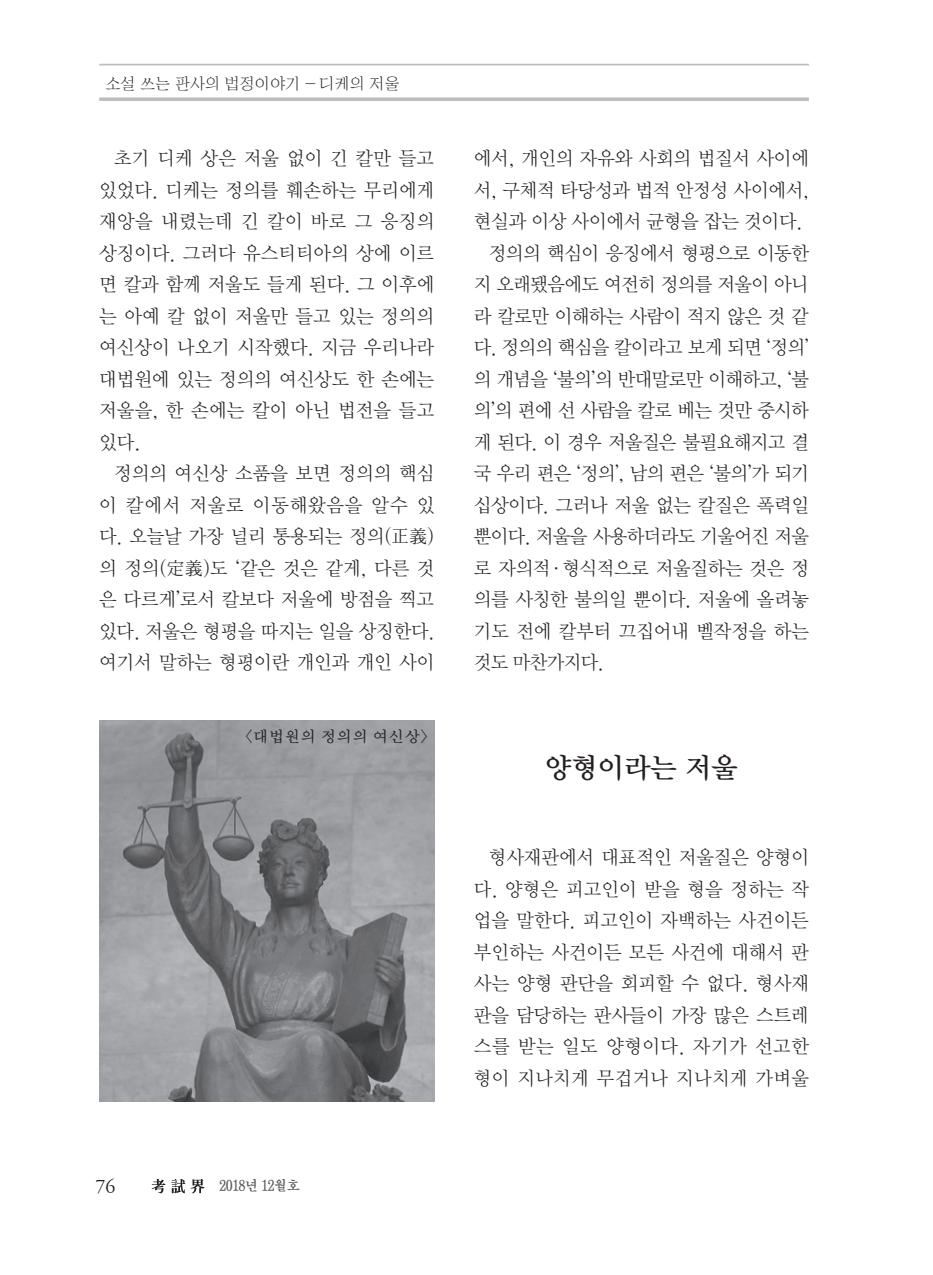
<style>
.page{position:relative;width:933px;height:1275px;background:#fff}
.page>*{position:absolute;margin:0;border:0;box-sizing:border-box;transform-origin:0 0}
.t1{font:28px "DX Nmu Std 40";color:#231f20}
.t2{font:19.25px/31.5px "DX Nmu Std 20";letter-spacing:-.01em;color:#231f20;text-align:justify}
.t3{font:19.25px "DX Nmu Std 20";letter-spacing:-.03em;color:#231f20}
.t4{font:19.25px "DX Nmu Std 30";color:#231f20}
.t5{font:15.75px "DX Shnm Std";letter-spacing:-.01em;color:#231f20}
.t6{font:15.75px "D Xmu Std 20";color:#231f20}
.t7{font:14px "D Xmu Std 40";letter-spacing:-.05em;color:#5a5a5d;scale:.95 1}
</style>
<div class="page">
<svg style="left:99px;top:97px;width:710px;height:4px;background:#c4c4c7"></svg>
<hr style="left:99px;top:64px;width:710px;height:2px;background:#bcbdc0">
<svg style="left:152px;top:1179px;width:13px;height:14px"></svg>
<svg style="left:171px;top:1179px;width:14px;height:14px"></svg>
<svg style="left:191px;top:1179px;width:14px;height:14px"></svg>
<img style="left:99px;top:720px;width:335px;height:381px">
<p class="t5" style="left:105px;top:76px;width:296px">소설 쓰는 판사의 법정이야기 - 디케의 저울</p>
<p class="t2" style="left:99px;top:143px;width:336px;text-indent:15px">초기 디케 상은 저울 없이 긴 칼만 들고 있었다. 디케는 정의를 훼손하는 무리에게 재앙을 내렸는데 긴 칼이 바로 그 응징의 상징이다. 그러다 유스티티아의 상에 이르 면 칼과 함께 저울도 들게 된다. 그 이후에 는 아예 칼 없이 저울만 들고 있는 정의의 여신상이 나오기 시작했다. 지금 우리나라 대법원에 있는 정의의 여신상도 한 손에는 저울을, 한 손에는 칼이 아닌 법전을 들고 있다.</p>
<p class="t2" style="left:99px;top:458px;width:337px;text-indent:15px">정의의 여신상 소품을 보면 정의의 핵심 이 칼에서 저울로 이동해왔음을 알수 있 다. 오늘날 가장 널리 통용되는 정의(正義) 의 정의(定義)도 ‘같은 것은 같게, 다른 것 은 다르게’로서 칼보다 저울에 방점을 찍고 있다. 저울은 형평을 따지는 일을 상징한다. 여기서 말하는 형평이란 개인과 개인 사이</p>
<p class="t6" style="left:245px;top:728px;width:184px">〈대법원의 정의의 여신상〉</p>
<p class="t4" style="left:95px;top:1177px;width:21px">76</p>
<p class="t7" style="left:219px;top:1179px;width:87px">2018년 12월호</p>
<p class="t2" style="left:474px;top:143px;width:336px">에서, 개인의 자유와 사회의 법질서 사이에</p>
<p class="t2" style="left:474px;top:175px;width:336px">서, 구체적 타당성과 법적 안정성 사이에서,</p>
<p class="t2" style="left:474px;top:206px;width:330px">현실과 이상 사이에서 균형을 잡는 것이다.</p>
<p class="t2" style="left:489px;top:238px;width:321px">정의의 핵심이 응징에서 형평으로 이동한</p>
<p class="t3" style="left:474px;top:275px;width:336px">지 오래됐음에도 여전히 정의를 저울이 아니</p>
<p class="t3" style="left:474px;top:306px;width:336px">라 칼로만 이해하는 사람이 적지 않은 것 같</p>
<p class="t3" style="left:474px;top:338px;width:336px">다. 정의의 핵심을 칼이라고 보게 되면 ‘정의’</p>
<p class="t3" style="left:474px;top:369px;width:336px">의 개념을 ‘불의’의 반대말로만 이해하고, ‘불</p>
<p class="t3" style="left:474px;top:401px;width:336px">의’의 편에 선 사람을 칼로 베는 것만 중시하</p>
<p class="t3" style="left:474px;top:432px;width:336px">게 된다. 이 경우 저울질은 불필요해지고 결</p>
<p class="t3" style="left:474px;top:464px;width:336px">국 우리 편은 ‘정의’, 남의 편은 ‘불의’가 되기</p>
<p class="t2" style="left:474px;top:490px;width:336px">십상이다. 그러나 저울 없는 칼질은 폭력일</p>
<p class="t3" style="left:474px;top:527px;width:336px">뿐이다. 저울을 사용하더라도 기울어진 저울</p>
<p class="t2" style="left:474px;top:553px;width:336px">로 자의적·형식적으로 저울질하는 것은 정</p>
<p class="t2" style="left:474px;top:584px;width:336px">의를 사칭한 불의일 뿐이다. 저울에 올려놓</p>
<p class="t2" style="left:474px;top:616px;width:336px">기도 전에 칼부터 끄집어내 벨작정을 하는</p>
<p class="t2" style="left:474px;top:647px;width:131px">것도 마찬가지다.</p>
<h1 class="t1" style="left:545px;top:753px;width:194px">양형이라는 저울</h1>
<p class="t2" style="left:474px;top:842px;width:336px;text-indent:15px">형사재판에서 대표적인 저울질은 양형이 다. 양형은 피고인이 받을 형을 정하는 작 업을 말한다. 피고인이 자백하는 사건이든 부인하는 사건이든 모든 사건에 대해서 판 사는 양형 판단을 회피할 수 없다. 형사재 판을 담당하는 판사들이 가장 많은 스트레 스를 받는 일도 양형이다. 자기가 선고한 형이 지나치게 무겁거나 지나치게 가벼울</p>
</div>
